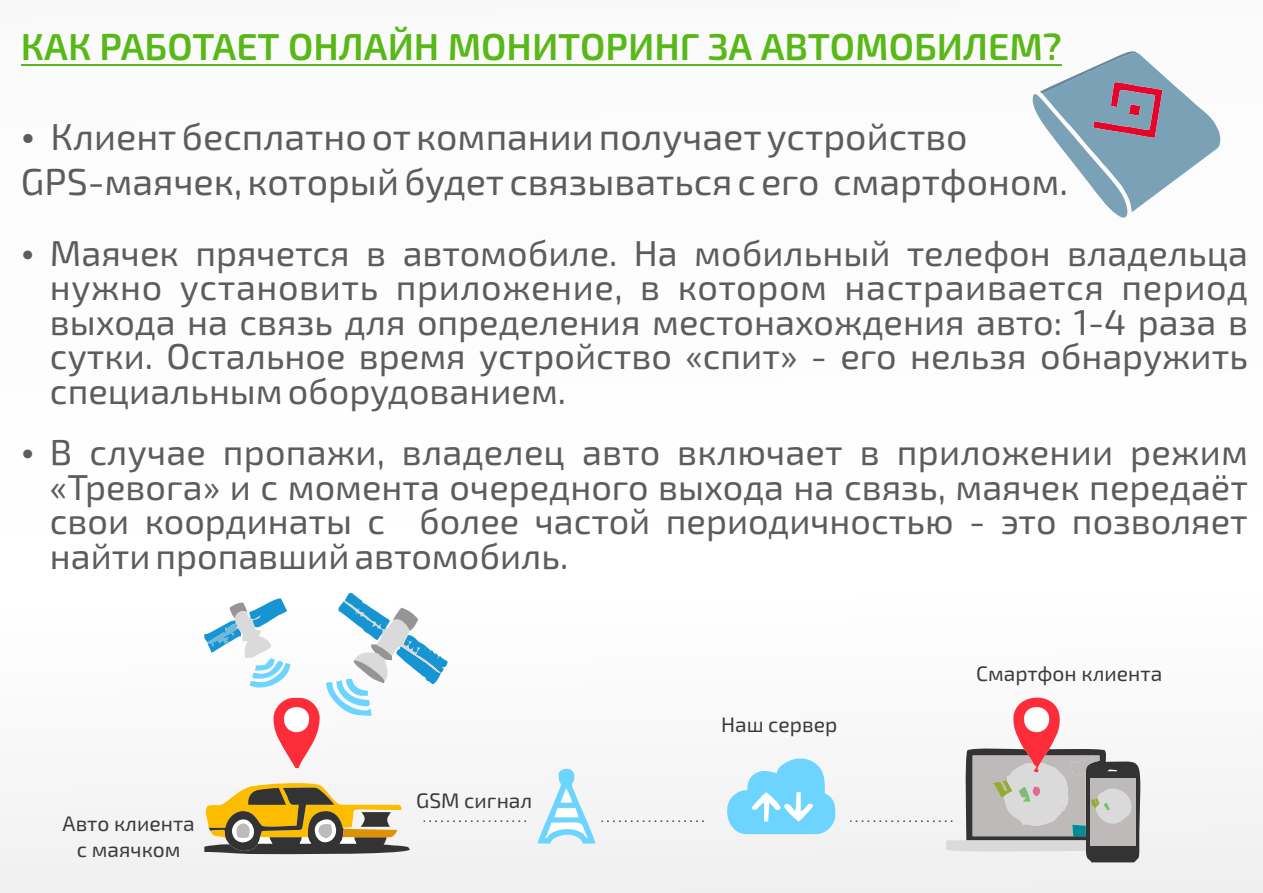
<style>
.page{position:relative;width:1263px;height:893px;background:#fff}
.page>*{position:absolute;margin:0;border:0;box-sizing:border-box;transform-origin:0 0}
.t1{font:37.5px/45px "Exo 2";color:#5c5c5c}
.t2{font:600 37.5px "Exo 2";color:#57b817}
.t3{font:36px/34.5px "Exo 2";color:#5c5c5c;text-align:justify}
.t4{font:21px/25.2px "Exo 2";color:#3b3b3b;text-align:center}
</style>
<div class="page">
<hr style="left:21px;top:64px;width:1041px;height:1px;background:#57b817">
<svg style="left:721px;top:758px;width:114px;height:76px"></svg>
<svg style="left:326px;top:593px;width:121px;height:123px"></svg>
<svg style="left:204px;top:598px;width:116px;height:170px"></svg>
<svg style="left:538px;top:768px;width:57px;height:75px"></svg>
<svg style="left:203px;top:783px;width:207px;height:72px"></svg>
<svg style="left:424px;top:821px;width:102px;height:1px"></svg>
<svg style="left:601px;top:821px;width:103px;height:1px"></svg>
<svg style="left:850px;top:697px;width:290px;height:165px"></svg>
<svg style="left:1033px;top:51px;width:188px;height:167px"></svg>
<p class="t2" style="left:21px;top:34px;width:1042px">КАК РАБОТАЕТ ОНЛАЙН МОНИТОРИНГ ЗА АВТОМОБИЛЕМ?</p>
<p class="t1" style="left:21px;top:118px;width:1048px;text-indent:30px">Клиент бесплатно от компании получает устройство<br>GPS-маячек, который будет связываться с его смартфоном.</p>
<p class="t3" style="left:50px;top:239px;width:1199px">Маячек прячется в автомобиле. На мобильный телефон владельца нужно установить приложение, в котором настраивается период выхода на связь для определения местонахождения авто: 1-4 раза в сутки. Остальное время устройство «спит» - его нельзя обнаружить специальным оборудованием.</p>
<p class="t3" style="left:50px;top:439px;width:1199px">В случае пропажи, владелец авто включает в приложении режим «Тревога» и с момента очередного выхода на связь, маячек передаёт свои координаты c более частой периодичностью - это позволяет найти пропавший автомобиль.</p>
<p class="t4" style="left:63px;top:814px;width:134px">Авто клиента с маячком</p>
<p class="t4" style="left:416px;top:791px;width:118px">GSM сигнал</p>
<p class="t4" style="left:721px;top:714px;width:118px">Наш сервер</p>
<p class="t4" style="left:976px;top:663px;width:188px">Смартфон клиента</p>
</div>
